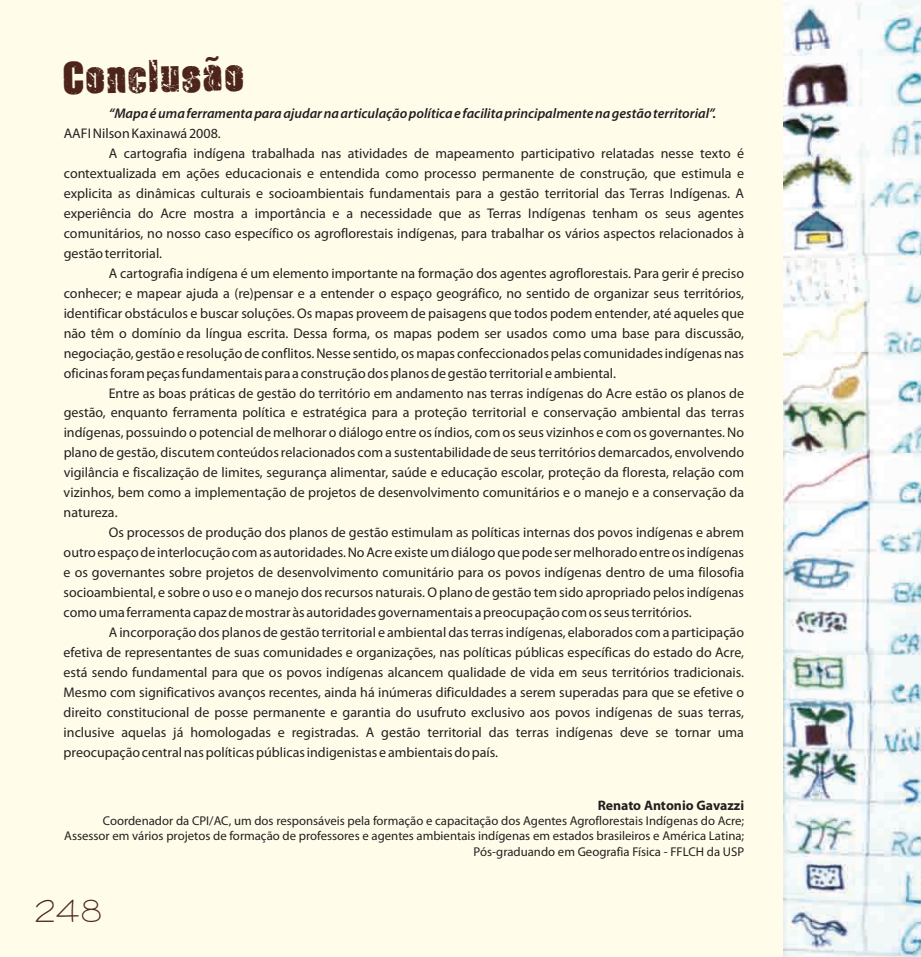
<style>
.page{position:relative;width:921px;height:957px;background:#fff}
.page>*{position:absolute;margin:0;border:0;box-sizing:border-box;transform-origin:0 0}
.t1{font:45px "Disintegration";color:#4d241a}
.t2{font:30px "Bookworm";color:#4d241a}
.t3{font:14px "Myriad Pro";color:#231f20}
.t4{font:italic 600 14px "Myriad Pro";color:#231f20}
.t5{font:700 13.75px "Myriad Pro";color:#231f20}
.t6{font:12.75px/15.4px "Myriad Pro";color:#231f20;text-align:right}
</style>
<div class="page">
<div style="left:0;top:0;width:920px;height:957px;background:#fffde9"></div>
<img style="left:783px;top:0;width:137px;height:957px">
<h1 class="t1" style="left:63px;top:49px;width:182px;rotate:-1deg">Conclusão</h1>
<p class="t4" style="left:109px;top:107px;width:608px">“Mapa é uma ferramenta para ajudar na articulação política e facilita principalmente na gestão territorial”.</p>
<p class="t3" style="left:64px;top:127px;width:158px">AAFI Nilson Kaxinawá 2008.</p>
<p class="t3" style="left:109px;top:147px;width:636px">A cartografia indígena trabalhada nas atividades de mapeamento participativo relatadas nesse texto é</p>
<p class="t3" style="left:64px;top:167px;width:681px">contextualizada em ações educacionais e entendida como processo permanente de construção, que estimula e</p>
<p class="t3" style="left:64px;top:187px;width:681px">explicita as dinâmicas culturais e socioambientais fundamentais para a gestão territorial das Terras Indígenas. A</p>
<p class="t3" style="left:64px;top:207px;width:681px">experiência do Acre mostra a importância e a necessidade que as Terras Indígenas tenham os seus agentes</p>
<p class="t3" style="left:64px;top:227px;width:681px">comunitários, no nosso caso específico os agroflorestais indígenas, para trabalhar os vários aspectos relacionados à</p>
<p class="t3" style="left:64px;top:247px;width:100px">gestão territorial.</p>
<p class="t3" style="left:109px;top:267px;width:636px">A cartografia indígena é um elemento importante na formação dos agentes agroflorestais. Para gerir é preciso</p>
<p class="t3" style="left:64px;top:287px;width:681px">conhecer; e mapear ajuda a (re)pensar e a entender o espaço geográfico, no sentido de organizar seus territórios,</p>
<p class="t3" style="left:64px;top:307px;width:681px">identificar obstáculos e buscar soluções. Os mapas proveem de paisagens que todos podem entender, até aqueles que</p>
<p class="t3" style="left:64px;top:327px;width:681px">não têm o domínio da língua escrita. Dessa forma, os mapas podem ser usados como uma base para discussão,</p>
<p class="t3" style="left:64px;top:347px;width:681px">negociação, gestão e resolução de conflitos. Nesse sentido, os mapas confeccionados pelas comunidades indígenas nas</p>
<p class="t3" style="left:64px;top:367px;width:553px">oficinas foram peças fundamentais para a construção dos planos de gestão territorial e ambiental.</p>
<p class="t3" style="left:109px;top:387px;width:636px">Entre as boas práticas de gestão do território em andamento nas terras indígenas do Acre estão os planos de</p>
<p class="t3" style="left:64px;top:407px;width:681px">gestão, enquanto ferramenta política e estratégica para a proteção territorial e conservação ambiental das terras</p>
<p class="t3" style="left:64px;top:427px;width:681px">indígenas, possuindo o potencial de melhorar o diálogo entre os índios, com os seus vizinhos e com os governantes. No</p>
<p class="t3" style="left:64px;top:447px;width:681px">plano de gestão, discutem conteúdos relacionados com a sustentabilidade de seus territórios demarcados, envolvendo</p>
<p class="t3" style="left:64px;top:467px;width:681px">vigilância e fiscalização de limites, segurança alimentar, saúde e educação escolar, proteção da floresta, relação com</p>
<p class="t3" style="left:64px;top:487px;width:681px">vizinhos, bem como a implementação de projetos de desenvolvimento comunitários e o manejo e a conservação da</p>
<p class="t3" style="left:64px;top:507px;width:55px">natureza.</p>
<p class="t3" style="left:109px;top:527px;width:636px">Os processos de produção dos planos de gestão estimulam as políticas internas dos povos indígenas e abrem</p>
<p class="t3" style="left:64px;top:547px;width:681px">outro espaço de interlocução com as autoridades. No Acre existe um diálogo que pode ser melhorado entre os indígenas</p>
<p class="t3" style="left:64px;top:567px;width:681px">e os governantes sobre projetos de desenvolvimento comunitário para os povos indígenas dentro de uma filosofia</p>
<p class="t3" style="left:64px;top:587px;width:681px">socioambiental, e sobre o uso e o manejo dos recursos naturais. O plano de gestão tem sido apropriado pelos indígenas</p>
<p class="t3" style="left:64px;top:607px;width:629px">como uma ferramenta capaz de mostrar às autoridades governamentais a preocupação com os seus territórios.</p>
<p class="t3" style="left:109px;top:627px;width:636px">A incorporação dos planos de gestão territorial e ambiental das terras indígenas, elaborados com a participação</p>
<p class="t3" style="left:64px;top:647px;width:681px">efetiva de representantes de suas comunidades e organizações, nas políticas públicas específicas do estado do Acre,</p>
<p class="t3" style="left:64px;top:667px;width:681px">está sendo fundamental para que os povos indígenas alcancem qualidade de vida em seus territórios tradicionais.</p>
<p class="t3" style="left:64px;top:687px;width:681px">Mesmo com significativos avanços recentes, ainda há inúmeras dificuldades a serem superadas para que se efetive o</p>
<p class="t3" style="left:64px;top:707px;width:681px">direito constitucional de posse permanente e garantia do usufruto exclusivo aos povos indígenas de suas terras,</p>
<p class="t3" style="left:64px;top:727px;width:681px">inclusive aquelas já homologadas e registradas. A gestão territorial das terras indígenas deve se tornar uma</p>
<p class="t3" style="left:64px;top:747px;width:436px">preocupação central nas políticas públicas indigenistas e ambientais do país.</p>
<p class="t5" style="left:597px;top:799px;width:148px">Renato Antonio Gavazzi</p>
<p class="t6" style="left:64px;top:814px;width:681px">Coordenador da CPI/AC, um dos responsáveis pela formação e capacitação dos Agentes Agroflorestais Indígenas do Acre;<br>Assessor em vários projetos de formação de professores e agentes ambientais indígenas em estados brasileiros e América Latina;<br>Pós-graduando em Geografia Física - FFLCH da USP</p>
<h2 class="t2" style="left:35px;top:899px;width:70px">248</h2>
</div>
